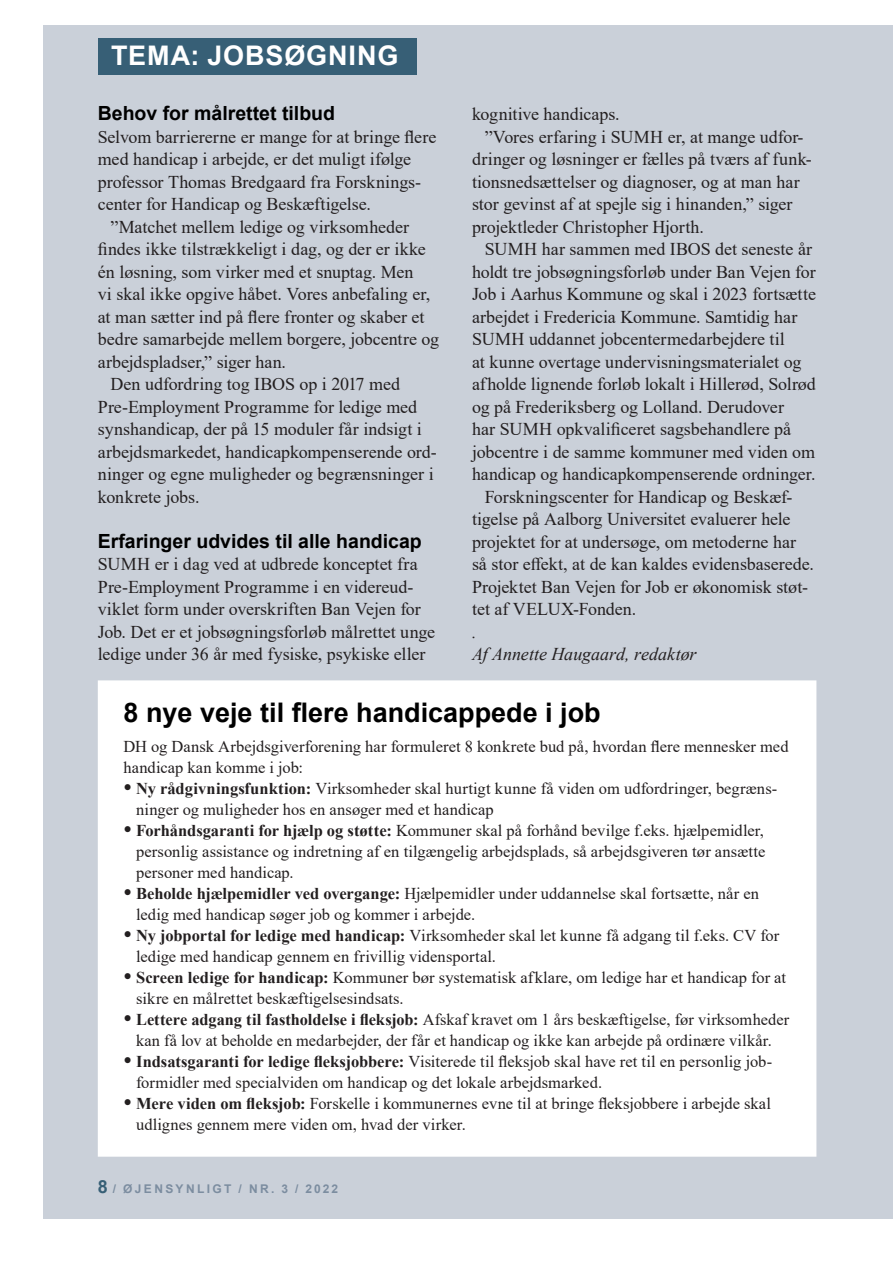
<style>
.page{position:relative;width:893px;height:1263px;background:#fff}
.page>*{position:absolute;margin:0;border:0;box-sizing:border-box;transform-origin:0 0}
.HLA_mellemrubrik{font:700 27px "Arial";color:#000}
.List_Paragraph{font:700 27px "Arial";letter-spacing:.035em;color:#fff}
.HLA_mellemrubrik-2{font:700 19.5px "Arial";color:#000}
.t1{font:18px/22.5px "Times New Roman";letter-spacing:-.005em;color:#231f20}
.t2{font:italic 18px "Times New Roman";color:#231f20}
.t3{font:16.5px/21px "Times New Roman";letter-spacing:.005em;color:#231f20}
.t4{font:700 12px "Arial";letter-spacing:.2em;color:#7c8da0}
.s1{font-size:24px}
.s2{font-weight:700}
.s3{font-size:18px;color:#375f76}
</style>
<div class="page">
<div style="left:44px;top:26px;width:849px;height:1193px;background:#cad0d9"></div>
<div style="left:98px;top:38px;width:319px;height:36px;background:#375f76"></div>
<div style="left:98px;top:680px;width:718px;height:477px;background:#fff"></div>
<p class="List_Paragraph" style="left:111px;top:37px;width:289px">TEMA: JOBSØGNING</p>
<p class="HLA_mellemrubrik-2" style="left:98px;top:99px;width:239px">Behov for målrettet tilbud</p>
<p class="t1" style="left:98px;top:125px;width:340px">Selvom barriererne er mange for at bringe flere med handicap i arbejde, er det muligt ifølge professor Thomas Bredgaard fra Forsknings&shy;center for Handicap og Beskæftigelse.</p>
<p class="t1" style="left:98px;top:215px;width:343px;text-indent:13px">”Matchet mellem ledige og virksomheder findes ikke tilstrækkeligt i dag, og der er ikke én løsning, som virker med et snuptag. Men<br>vi skal ikke opgive håbet. Vores anbefaling er, at man sætter ind på flere fronter og skaber et bedre samarbejde mellem borgere, jobcentre og arbejdspladser,” siger han.</p>
<p class="t1" style="left:98px;top:372px;width:340px;text-indent:13px">Den udfordring tog IBOS op i 2017 med Pre-Employment Programme for ledige med synshandicap, der på 15 moduler får indsigt i arbejdsmarkedet, handicapkompenserende ord&shy;ninger og egne muligheder og begrænsninger i konkrete jobs.</p>
<p class="HLA_mellemrubrik-2" style="left:98px;top:527px;width:326px">Erfaringer udvides til alle handicap</p>
<p class="t1" style="left:98px;top:552px;width:339px">SUMH er i dag ved at udbrede konceptet fra Pre-Employment Programme i en videreud&shy;viklet form under overskriften Ban Vejen for Job. Det er et jobsøgningsforløb målrettet unge ledige under 36 år med fysiske, psykiske eller</p>
<p class="t1" style="left:472px;top:102px;width:149px">kognitive handicaps.</p>
<p class="t1" style="left:472px;top:125px;width:341px;text-indent:13px">”Vores erfaring i SUMH er, at mange udfor&shy;dringer og løsninger er fælles på tværs af funk&shy;tionsnedsættelser og diagnoser, og at man har stor gevinst af at spejle sig i hinanden,” siger projektleder Christopher Hjorth.</p>
<p class="t1" style="left:472px;top:237px;width:346px;text-indent:13px">SUMH har sammen med IBOS det seneste år holdt tre jobsøgningsforløb under Ban Vejen for Job i Aarhus Kommune og skal i 2023 fortsætte arbejdet i Fredericia Kommune. Samtidig har SUMH uddannet jobcentermedarbejdere til<br>at kunne overtage undervisningsmaterialet og afholde lignende forløb lokalt i Hillerød, Solrød og på Frederiksberg og Lolland. Derudover<br>har SUMH opkvalificeret sagsbehandlere på jobcentre i de samme kommuner med viden om handicap og handicapkompenserende ordninger.</p>
<p class="t1" style="left:472px;top:485px;width:344px;text-indent:13px">Forskningscenter for Handicap og Beskæf&shy;tigelse på Aalborg Universitet evaluerer hele projektet for at undersøge, om metoderne har så stor effekt, at de kan kaldes evidensbaserede.<br>Projektet Ban Vejen for Job er økonomisk støt&shy;tet af VELUX-Fonden.</p>
<p class="t2" style="left:472px;top:619px;width:6px">.</p>
<p class="t2" style="left:472px;top:642px;width:226px">Af Annette Haugaard, redaktør</p>
<p class="HLA_mellemrubrik" style="left:124px;top:693px;width:479px">8 nye veje til flere handicappede i job</p>
<p class="t3" style="left:124px;top:735px;width:667px">DH og Dansk Arbejdsgiverforening har formuleret 8 konkrete bud på, hvordan flere mennesker med handicap kan komme i job:</p>
<p class="t3" style="left:136px;top:777px;width:643px;text-indent:-13px"><span class="s1">•</span> <span class="s2">Ny rådgivningsfunktion:</span> Virksomheder skal hurtigt kunne få viden om udfordringer, begræns&shy;ninger og muligheder hos en ansøger med et handicap</p>
<p class="t3" style="left:136px;top:819px;width:631px;text-align:justify;text-indent:-13px"><span class="s1">•</span> <span class="s2">Forhåndsgaranti for hjælp og støtte:</span> Kommuner skal på forhånd bevilge f.eks. hjælpemidler, personlig assistance og indretning af en tilgængelig arbejdsplads, så arbejdsgiveren tør ansætte personer med handicap.</p>
<p class="t3" style="left:136px;top:882px;width:625px;text-indent:-13px"><span class="s1">•</span> <span class="s2">Beholde hjælpemidler ved overgange:</span> Hjælpemidler under uddannelse skal fortsætte, når en ledig med handicap søger job og kommer i arbejde.</p>
<p class="t3" style="left:136px;top:924px;width:645px;text-indent:-13px"><span class="s1">•</span> <span class="s2">Ny jobportal for ledige med handicap:</span> Virksomheder skal let kunne få adgang til f.eks. CV for ledige med handicap gennem en frivillig vidensportal.</p>
<p class="t3" style="left:136px;top:966px;width:651px;text-indent:-13px"><span class="s1">•</span> <span class="s2">Screen ledige for handicap:</span> Kommuner bør systematisk afklare, om ledige har et handicap for at sikre en målrettet beskæftigelsesindsats.</p>
<p class="t3" style="left:124px;top:1008px;width:667px;text-align:center"><span class="s1">•</span> <span class="s2">Lettere adgang til fastholdelse i fleksjob:</span> Afskaf kravet om 1 års beskæftigelse, før virksomheder kan få lov at beholde en medarbejder, der får et handicap og ikke kan arbejde på ordinære vilkår.</p>
<p class="t3" style="left:136px;top:1050px;width:638px;text-indent:-13px"><span class="s1">•</span> <span class="s2">Indsatsgaranti for ledige fleksjobbere:</span> Visiterede til fleksjob skal have ret til en personlig job&shy;formidler med specialviden om handicap og det lokale arbejdsmarked.</p>
<p class="t3" style="left:136px;top:1092px;width:636px;text-indent:-13px"><span class="s1">•</span> <span class="s2">Mere viden om fleksjob:</span> Forskelle i kommunernes evne til at bringe fleksjobbere i arbejde skal udlignes gennem mere viden om, hvad der virker.</p>
<p class="t4" style="left:98px;top:1180px;width:242px"><span class="s3">8</span> / ØJENSYNLIGT / NR. 3 / 2022</p>
</div>
